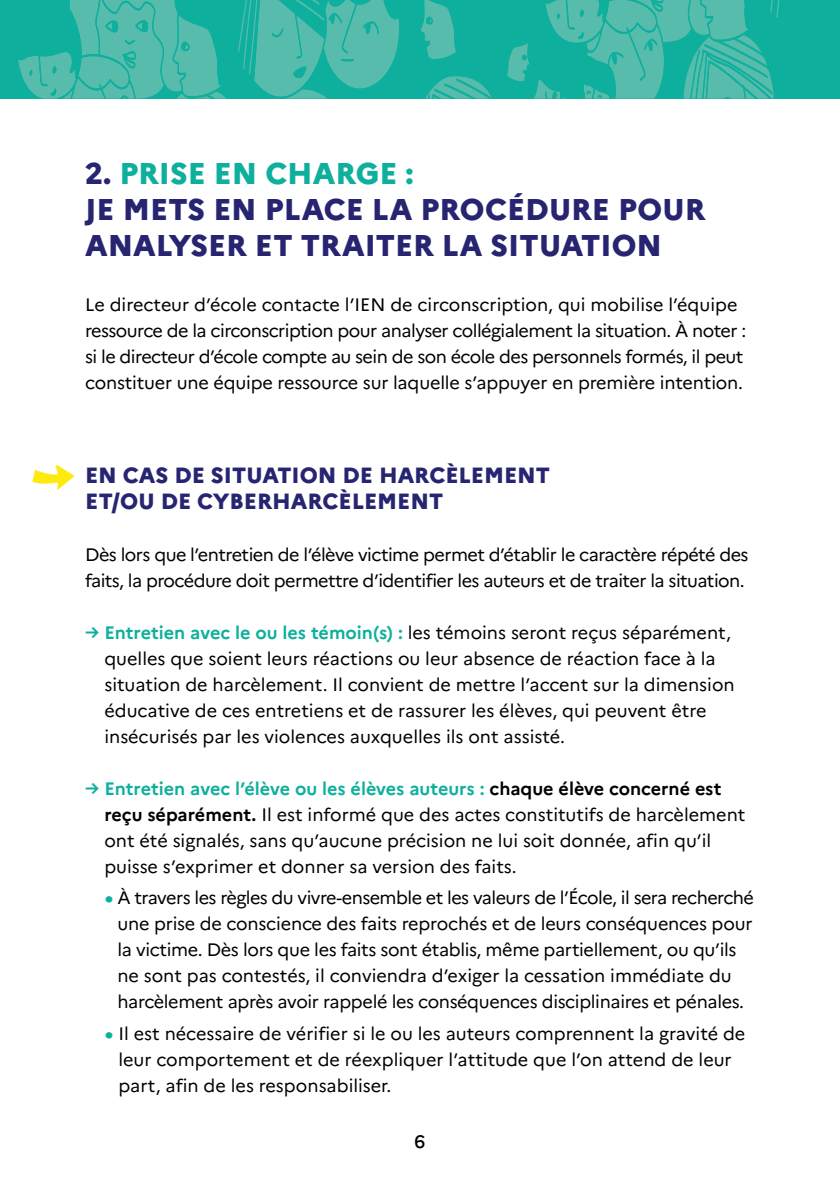
<style>
.page{position:relative;width:840px;height:1191px;background:#fff}
.page>*{position:absolute;margin:0;border:0;box-sizing:border-box;transform-origin:0 0}
.t1{font:800 30px/36px "Marianne";color:#272571}
.t2{font:800 22px/26px "Marianne";color:#272571}
.t3{font:18px/26px "Marianne";letter-spacing:-.01em;color:#000}
.t4{font:18px/26px "Marianne";letter-spacing:-.03em;color:#000}
.t5{font:500 18px "Marianne";color:#000}
.s1{color:#0eb09d}
.s2{font-weight:700;color:#0eb09d}
.s3{font-weight:700}
.s4{font-weight:800;color:#0eb09d}
</style>
<div class="page">
<div style="left:0;top:0;width:839px;height:99px;background:#0eb09d"></div>
<svg style="left:18px;top:0;width:381px;height:99px"></svg>
<svg style="left:421px;top:0;width:359px;height:99px"></svg>
<svg style="left:32px;top:465px;width:42px;height:25px"></svg>
<h1 class="t1" style="left:85px;top:155px;width:621px">2. <span class="s1">PRISE EN CHARGE :<br></span>JE METS EN PLACE LA PROCÉDURE POUR<br>ANALYSER ET TRAITER LA SITUATION</h1>
<p class="t4" style="left:85px;top:291px;width:662px">Le directeur d’école contacte l’IEN de circonscription, qui mobilise l’équipe ressource de la circonscription pour analyser collégialement la situation. À noter : si le directeur d’école compte au sein de son école des personnels formés, il peut constituer une équipe ressource sur laquelle s’appuyer en première intention.</p>
<p class="t2" style="left:85px;top:462px;width:466px">EN CAS DE SITUATION DE HARCÈLEMENT<br>ET/OU DE CYBERHARCÈLEMENT</p>
<p class="t4" style="left:85px;top:541px;width:664px">Dès lors que l’entretien de l’élève victime permet d’établir le caractère répété des faits, la procédure doit permettre d’identifier les auteurs et de traiter la situation.</p>
<p class="t3" style="left:104px;top:619px;width:631px;text-indent:-19px"><span class="s2">→ Entretien avec le ou les témoin(s) :</span> les témoins seront reçus séparément, quelles que soient leurs réactions ou leur absence de réaction face à la situation de harcèlement. Il convient de mettre l’accent sur la dimension éducative de ces entretiens et de rassurer les élèves, qui peuvent être insécurisés par les violences auxquelles ils ont assisté.</p>
<p class="t3" style="left:104px;top:775px;width:642px;text-indent:-19px"><span class="s2">→ Entretien avec l’élève ou les élèves auteurs :</span> <span class="s3">chaque élève concerné est reçu séparément.</span> Il est informé que des actes constitutifs de harcèlement ont été signalés, sans qu’aucune précision ne lui soit donnée, afin qu’il puisse s’exprimer et donner sa version des faits.</p>
<p class="t3" style="left:117px;top:885px;width:638px;text-indent:-12px"><span class="s4">•</span> À travers les règles du vivre-ensemble et les valeurs de l’École, il sera recherché une prise de conscience des faits reprochés et de leurs conséquences pour la victime. Dès lors que les faits sont établis, même partiellement, ou qu’ils ne sont pas contestés, il conviendra d’exiger la cessation immédiate du harcèlement après avoir rappelé les conséquences disciplinaires et pénales.</p>
<p class="t3" style="left:118px;top:1020px;width:628px;text-indent:-13px"><span class="s4">•</span> Il est nécessaire de vérifier si le ou les auteurs comprennent la gravité de leur comportement et de réexpliquer l’attitude que l’on attend de leur part, afin de les responsabiliser.</p>
<p class="t5" style="left:414px;top:1130px;width:12px">6</p>
</div>
